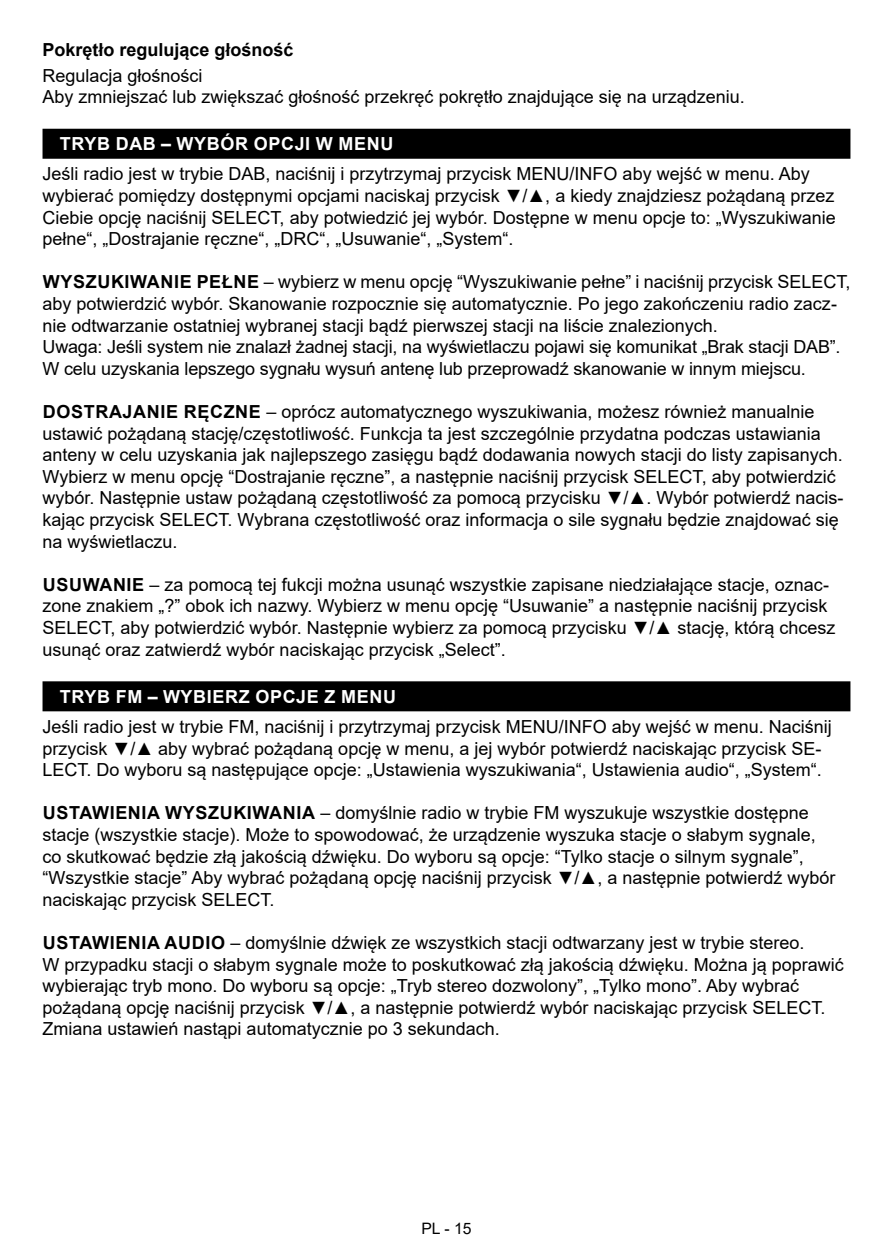
<style>
.page{position:relative;width:893px;height:1259px;background:#fff}
.page>*{position:absolute;margin:0;border:0;box-sizing:border-box;transform-origin:0 0}
.t1{font:18px/21.6px "Arial";color:#000}
.t2{font:700 18px "Arial";letter-spacing:.035em;color:#fff}
.t3{font:700 18px "Arial";color:#000}
.t4{font:15.6px "Arial";color:#000}
.s1{font-weight:700}
</style>
<div class="page">
<div style="left:43px;top:129px;width:807px;height:30px;background:#000"></div>
<div style="left:43px;top:681px;width:807px;height:30px;background:#000"></div>
<p class="t3" style="left:43px;top:37px;width:253px">Pokrętło regulujące głośność</p>
<p class="t1" style="left:43px;top:64px;width:704px">Regulacja głośności<br>Aby zmniejszać lub zwiększać głośność przekręć pokrętło znajdujące się na urządzeniu.</p>
<p class="t2" style="left:60px;top:131px;width:335px">TRYB DAB – WYBÓR OPCJI W MENU</p>
<p class="t1" style="left:43px;top:163px;width:795px">Jeśli radio jest w trybie DAB, naciśnij i przytrzymaj przycisk MENU/INFO aby wejść w menu. Aby wybierać pomiędzy dostępnymi opcjami naciskaj przycisk ▼/▲, a kiedy znajdziesz pożądaną przez Ciebie opcję naciśnij SELECT, aby potwiedzić jej wybór. Dostępne w menu opcje to: „Wyszukiwanie pełne“, „Dostrajanie ręczne“, „DRC“, „Usuwanie“, „System“.</p>
<p class="t1" style="left:43px;top:271px;width:809px"><span class="s1">WYSZUKIWANIE PEŁNE</span> – wybierz w menu opcję “Wyszukiwanie pełne” i naciśnij przycisk SELECT, aby potwierdzić wybór. Skanowanie rozpocznie się automatycznie. Po jego zakończeniu radio zacz&shy;nie odtwarzanie ostatniej wybranej stacji bądź pierwszej stacji na liście znalezionych.<br>Uwaga: Jeśli system nie znalazł żadnej stacji, na wyświetlaczu pojawi się komunikat „Brak stacji DAB”.<br>W celu uzyskania lepszego sygnału wysuń antenę lub przeprowadź skanowanie w innym miejscu.</p>
<p class="t1" style="left:43px;top:401px;width:802px"><span class="s1">DOSTRAJANIE RĘCZNE</span> – oprócz automatycznego wyszukiwania, możesz również manualnie ustawić pożądaną stację/częstotliwość. Funkcja ta jest szczególnie przydatna podczas ustawiania anteny w celu uzyskania jak najlepszego zasięgu bądź dodawania nowych stacji do listy zapisanych.<br>Wybierz w menu opcję “Dostrajanie ręczne”, a następnie naciśnij przycisk SELECT, aby potwierdzić wybór. Następnie ustaw pożądaną częstotliwość za pomocą przycisku ▼/▲. Wybór potwierdź nacis&shy;kając przycisk SELECT. Wybrana częstotliwość oraz informacja o sile sygnału będzie znajdować się na wyświetlaczu.</p>
<p class="t1" style="left:43px;top:573px;width:794px"><span class="s1">USUWANIE</span> – za pomocą tej fukcji można usunąć wszystkie zapisane niedziałające stacje, oznac&shy;zone znakiem „?” obok ich nazwy. Wybierz w menu opcję “Usuwanie” a następnie naciśnij przycisk SELECT, aby potwierdzić wybór. Następnie wybierz za pomocą przycisku ▼/▲ stację, którą chcesz usunąć oraz zatwierdź wybór naciskając przycisk „Select”.</p>
<p class="t2" style="left:60px;top:684px;width:338px">TRYB FM – WYBIERZ OPCJE Z MENU</p>
<p class="t1" style="left:43px;top:715px;width:791px">Jeśli radio jest w trybie FM, naciśnij i przytrzymaj przycisk MENU/INFO aby wejść w menu. Naciśnij przycisk ▼/▲ aby wybrać pożądaną opcję w menu, a jej wybór potwierdź naciskając przycisk SE-<br>LECT. Do wyboru są następujące opcje: „Ustawienia wyszukiwania“, Ustawienia audio“, „System“.</p>
<p class="t1" style="left:43px;top:802px;width:794px"><span class="s1">USTAWIENIA WYSZUKIWANIA</span> – domyślnie radio w trybie FM wyszukuje wszystkie dostępne stacje (wszystkie stacje). Może to spowodować, że urządzenie wyszuka stacje o słabym sygnale, co skutkować będzie złą jakością dźwięku. Do wyboru są opcje: “Tylko stacje o silnym sygnale”, “Wszystkie stacje” Aby wybrać pożądaną opcję naciśnij przycisk ▼/▲, a następnie potwierdź wybór naciskając przycisk SELECT.</p>
<p class="t1" style="left:43px;top:931px;width:803px"><span class="s1">USTAWIENIA AUDIO</span> – domyślnie dźwięk ze wszystkich stacji odtwarzany jest w trybie stereo.<br>W przypadku stacji o słabym sygnale może to poskutkować złą jakością dźwięku. Można ją poprawić wybierając tryb mono. Do wyboru są opcje: „Tryb stereo dozwolony”, „Tylko mono”. Aby wybrać pożądaną opcję naciśnij przycisk ▼/▲, a następnie potwierdź wybór naciskając przycisk SELECT.<br>Zmiana ustawień nastąpi automatycznie po 3 sekundach.</p>
<p class="t4" style="left:421px;top:1217px;width:52px">PL - 15</p>
</div>
